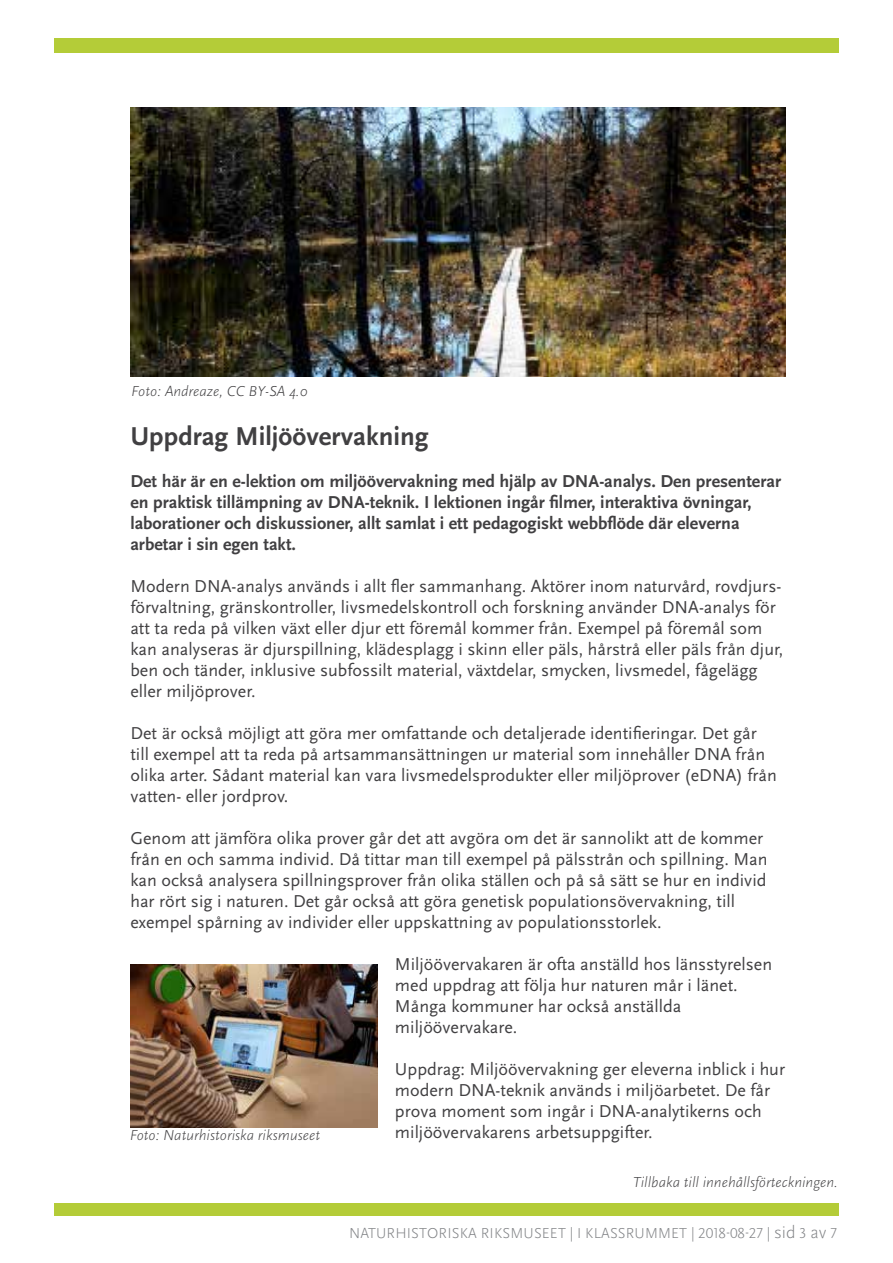
<style>
.page{position:relative;width:893px;height:1263px;background:#fff}
.page>*{position:absolute;margin:0;border:0;box-sizing:border-box;transform-origin:0 0}
.t1{font:700 27px "Scala Sans Pro";color:#414042}
.t2{font:18px/21px "Scala Sans Pro";color:#414042}
.t3{font:700 18px/21px "Scala Sans Pro";color:#414042}
.t4{font:italic 300 15px "Scala Sans Pro";color:#414042}
.t5{font:300 15px "Scala Sans Pro";letter-spacing:.01em;color:#808285}
.s1{font-size:18px}
</style>
<div class="page">
<div style="left:54px;top:1203px;width:785px;height:13px;background:#b4cc38"></div>
<div style="left:54px;top:38px;width:785px;height:15px;background:#b4cc38"></div>
<img style="left:130px;top:107px;width:656px;height:269px">
<img style="left:130px;top:964px;width:248px;height:163px">
<p class="t4" style="left:131px;top:383px;width:177px">Foto: Andreaze, CC BY-SA 4.0</p>
<h1 class="t1" style="left:130px;top:420px;width:300px">Uppdrag Miljöövervakning</h1>
<p class="t3" style="left:130px;top:471px;width:652px">Det här är en e-lektion om miljöövervakning med hjälp av DNA-analys. Den presenterar en praktisk tillämpning av DNA-teknik. I lektionen ingår filmer, interaktiva övningar, laborationer och diskussioner, allt samlat i ett pedagogiskt webbflöde där eleverna arbetar i sin egen takt.</p>
<p class="t2" style="left:130px;top:576px;width:654px">Modern DNA-analys används i allt fler sammanhang. Aktörer inom naturvård, rovdjurs&shy;förvaltning, gränskontroller, livsmedelskontroll och forskning använder DNA-analys för att ta reda på vilken växt eller djur ett föremål kommer från. Exempel på föremål som kan analyseras är djurspillning, klädesplagg i skinn eller päls, hårstrå eller päls från djur, ben och tänder, inklusive subfossilt material, växtdelar, smycken, livsmedel, fågelägg eller miljöprover.</p>
<p class="t2" style="left:130px;top:723px;width:648px">Det är också möjligt att göra mer omfattande och detaljerade identifieringar. Det går till exempel att ta reda på artsammansättningen ur material som innehåller DNA från olika arter. Sådant material kan vara livsmedelsprodukter eller miljöprover (eDNA) från vatten- eller jordprov.</p>
<p class="t2" style="left:130px;top:828px;width:639px">Genom att jämföra olika prover går det att avgöra om det är sannolikt att de kommer från en och samma individ. Då tittar man till exempel på pälsstrån och spillning. Man kan också analysera spillningsprover från olika ställen och på så sätt se hur en individ har rört sig i naturen. Det går också att göra genetisk populationsövervakning, till exempel spårning av individer eller uppskattning av populationsstorlek.</p>
<p class="t2" style="left:395px;top:954px;width:379px">Miljöövervakaren är ofta anställd hos länsstyrelsen med uppdrag att följa hur naturen mår i länet.<br>Många kommuner har också anställda miljöövervakare.</p>
<p class="t2" style="left:395px;top:1059px;width:392px">Uppdrag: Miljöövervakning ger eleverna inblick i hur modern DNA-teknik används i miljöarbetet. De får prova moment som ingår i DNA-analytikerns och miljöövervakarens arbetsuppgifter.</p>
<p class="t4" style="left:130px;top:1126px;width:192px">Foto: Naturhistoriska riksmuseet</p>
<p class="t4" style="left:633px;top:1173px;width:206px">Tillbaka till innehållsförteckningen.</p>
<p class="t5" style="left:349px;top:1224px;width:489px">NATURHISTORISKA RIKSMUSEET | I KLASSRUMMET | 2018-08-27 | <span class="s1">sid</span> 3 <span class="s1">av</span> 7</p>
</div>
